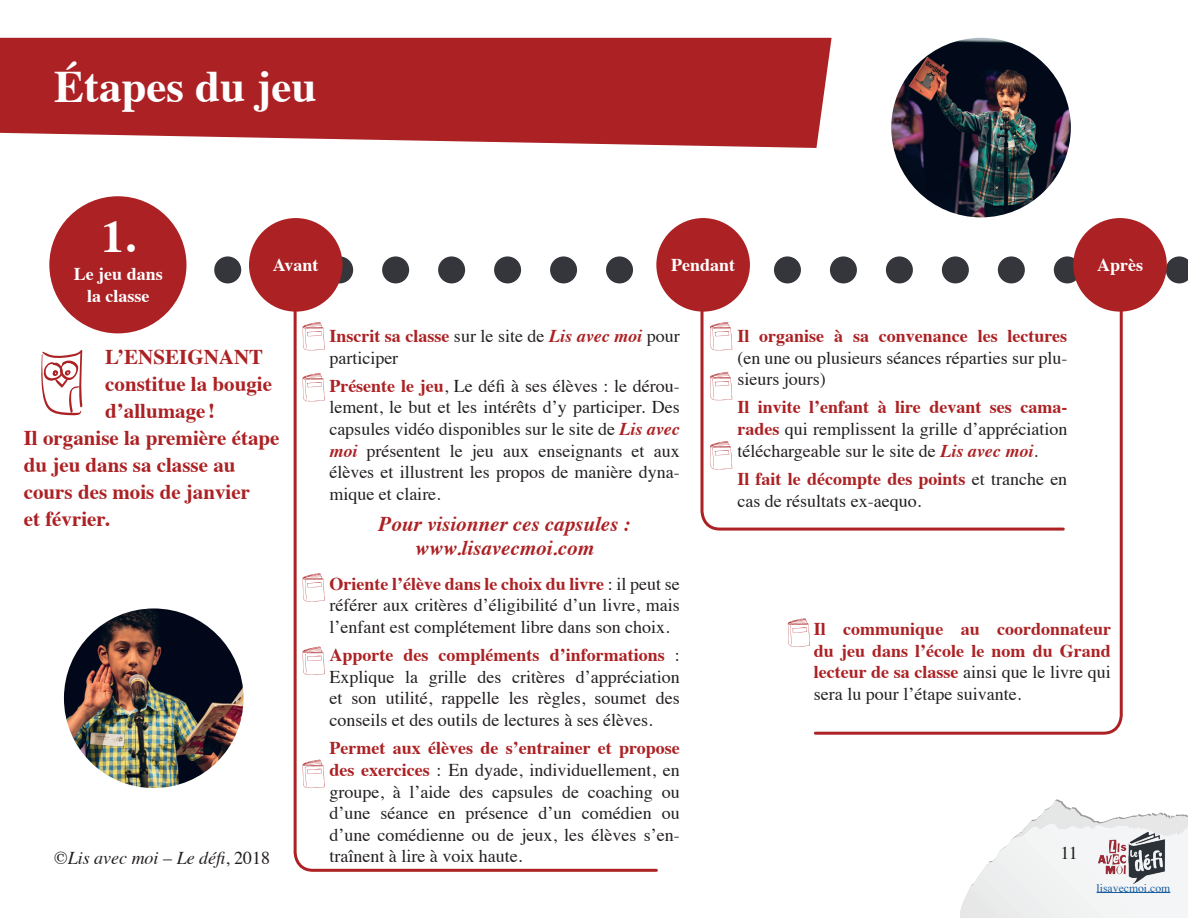
<style>
.page{position:relative;width:1188px;height:918px;background:#fff}
.page>*{position:absolute;margin:0;border:0;box-sizing:border-box;transform-origin:0 0}
.t1{font:700 45px "Times";color:#fff}
.t2{font:700 21px "Times";color:#ac2124}
.t3{font:italic 700 21px/24px "Times";color:#ac2124;text-align:center}
.t4{font:18px/21.6px "Times";color:#231f20;text-align:justify}
.t5{font:700 18px/21.6px "Times";color:#ac2124;text-align:justify}
.t6{font:700 18px/21.6px "Times";color:#fff;text-align:center}
.t7{font:italic 18px "Times";color:#231f20}
.t8{font:11.7px "Times";color:#175d9e}
.s1{font-weight:700;color:#ac2124}
.s2{font-weight:700;font-style:italic;color:#ac2124}
.s3{font-weight:400;color:#231f20}
.s4{font-style:normal}
</style>
<div class="page">
<svg style="left:960px;top:799px;width:228px;height:119px"></svg>
<img style="left:1097px;top:832px;width:68px;height:53px">
<hr style="left:1097px;top:892px;width:73px;height:1px;background:#175d9e">
<svg style="left:0;top:38px;width:832px;height:110px;background:#b23234"></svg>
<div style="left:382px;top:256px;width:27px;height:27px;background:#35363c;border-radius:50%"></div>
<div style="left:438px;top:256px;width:27px;height:27px;background:#35363c;border-radius:50%"></div>
<div style="left:494px;top:256px;width:27px;height:27px;background:#35363c;border-radius:50%"></div>
<div style="left:49px;top:196px;width:137px;height:137px;background:#ac2124;border-radius:50%"></div>
<div style="left:550px;top:256px;width:27px;height:27px;background:#35363c;border-radius:50%"></div>
<div style="left:214px;top:256px;width:27px;height:27px;background:#35363c;border-radius:50%"></div>
<div style="left:606px;top:256px;width:27px;height:27px;background:#35363c;border-radius:50%"></div>
<div style="left:326px;top:256px;width:27px;height:27px;background:#35363c;border-radius:50%"></div>
<div style="left:774px;top:256px;width:27px;height:27px;background:#35363c;border-radius:50%"></div>
<div style="left:830px;top:256px;width:27px;height:27px;background:#35363c;border-radius:50%"></div>
<div style="left:886px;top:256px;width:27px;height:27px;background:#35363c;border-radius:50%"></div>
<div style="left:942px;top:256px;width:27px;height:27px;background:#35363c;border-radius:50%"></div>
<div style="left:998px;top:256px;width:27px;height:27px;background:#35363c;border-radius:50%"></div>
<div style="left:1054px;top:256px;width:27px;height:27px;background:#35363c;border-radius:50%"></div>
<svg style="left:1166px;top:256px;width:22px;height:27px"></svg>
<div style="left:249px;top:218px;width:94px;height:94px;background:#ac2124;border-radius:50%"></div>
<div style="left:656px;top:218px;width:94px;height:94px;background:#ac2124;border-radius:50%"></div>
<div style="left:1073px;top:218px;width:94px;height:94px;background:#ac2124;border-radius:50%"></div>
<svg style="left:292px;top:290px;width:366px;height:582px"></svg>
<svg style="left:699px;top:290px;width:113px;height:241px"></svg>
<svg style="left:812px;top:304px;width:312px;height:431px"></svg>
<svg style="left:303px;top:322px;width:22px;height:28px"></svg>
<svg style="left:303px;top:373px;width:22px;height:28px"></svg>
<svg style="left:303px;top:573px;width:22px;height:29px"></svg>
<svg style="left:303px;top:647px;width:22px;height:28px"></svg>
<svg style="left:303px;top:760px;width:22px;height:28px"></svg>
<svg style="left:710px;top:322px;width:22px;height:28px"></svg>
<svg style="left:710px;top:372px;width:22px;height:28px"></svg>
<svg style="left:710px;top:441px;width:22px;height:28px"></svg>
<svg style="left:788px;top:618px;width:22px;height:29px"></svg>
<svg style="left:41px;top:350px;width:41px;height:65px"></svg>
<img style="left:64px;top:608px;width:180px;height:180px;border-radius:90px">
<img style="left:891px;top:38px;width:180px;height:179px;border-radius:90px">
<h1 class="t1" style="left:54px;top:44px;width:264px">Étapes du jeu</h1>
<h1 class="t1" style="left:101px;top:194px;width:35px">1.</h1>
<p class="t6" style="left:74px;top:261px;width:91px">Le jeu dans la classe</p>
<p class="t6" style="left:273px;top:252px;width:47px">Avant</p>
<p class="t6" style="left:671px;top:252px;width:66px">Pendant</p>
<p class="t6" style="left:1097px;top:252px;width:47px">Après</p>
<p class="t5" style="left:737px;top:323px;width:331px">Il organise à sa convenance les lectures</p>
<p class="t4" style="left:737px;top:345px;width:331px">(en une ou plusieurs séances réparties sur plu&shy;sieurs jours)</p>
<p class="t4" style="left:737px;top:395px;width:332px"><span class="s1">Il invite l’enfant à lire devant ses cama&shy;rades</span> qui remplissent la grille d’appréciation téléchargeable sur le site de <span class="s2">Lis avec moi</span>.</p>
<p class="t4" style="left:737px;top:467px;width:331px"><span class="s1">Il fait le décompte des points</span> et tranche en cas de résultats ex-aequo.</p>
<p class="t4" style="left:329px;top:324px;width:352px"><span class="s1">Inscrit sa classe</span> sur le site de <span class="s2">Lis avec moi</span> pour participer</p>
<p class="t4" style="left:329px;top:373px;width:352px"><span class="s1">Présente le jeu</span>, Le défi à ses élèves : le dérou&shy;lement, le but et les intérêts d’y participer. Des capsules vidéo disponibles sur le site de <span class="s2">Lis avec moi</span> présentent le jeu aux enseignants et aux élèves et illustrent les propos de manière dyna&shy;mique et claire.</p>
<p class="t3" style="left:379px;top:510px;width:254px">Pour visionner ces capsules : www.lisavecmoi.com</p>
<p class="t4" style="left:329px;top:571px;width:352px"><span class="s1">Oriente l’élève dans le choix du livre</span> : il peut se référer aux critères d’éligibilité d’un livre, mais l’enfant est complétement libre dans son choix.</p>
<p class="t4" style="left:329px;top:643px;width:352px"><span class="s1">Apporte des compléments d’informations</span> :<br>Explique la grille des critères d’appréciation et son utilité, rappelle les règles, soumet des conseils et des outils de lectures à ses élèves.</p>
<p class="t4" style="left:329px;top:736px;width:352px"><span class="s1">Permet aux élèves de s’entrainer et propose des exercices</span> : En dyade, individuellement, en groupe, à l’aide des capsules de coaching ou d’une séance en présence d’un comédien ou d’une comédienne ou de jeux, les élèves s’en&shy;traînent à lire à voix haute.</p>
<p class="t2" style="left:105px;top:337px;width:159px">L’ENSEIGNANT</p>
<p class="t2" style="left:105px;top:364px;width:168px">constitue la bougie</p>
<p class="t2" style="left:105px;top:391px;width:111px">d’allumage !</p>
<p class="t2" style="left:24px;top:418px;width:257px">Il organise la première étape</p>
<p class="t2" style="left:24px;top:445px;width:213px">du jeu dans sa classe au</p>
<p class="t2" style="left:24px;top:472px;width:228px">cours des mois de janvier</p>
<p class="t2" style="left:24px;top:499px;width:87px">et février.</p>
<p class="t5" style="left:814px;top:616px;width:299px">Il communique au coordonnateur du jeu dans l’école le nom du Grand lecteur de sa classe <span class="s3">ainsi que le livre qui sera lu pour l’étape suivante.</span></p>
<p class="t7" style="left:54px;top:842px;width:218px"><span class="s4">©</span>Lis avec moi – Le défi<span class="s4">, 2018</span></p>
<p class="t4" style="left:1061px;top:841px;width:19px">11</p>
<p class="t8" style="left:1097px;top:877px;width:75px">lisavecmoi.com</p>
</div>
